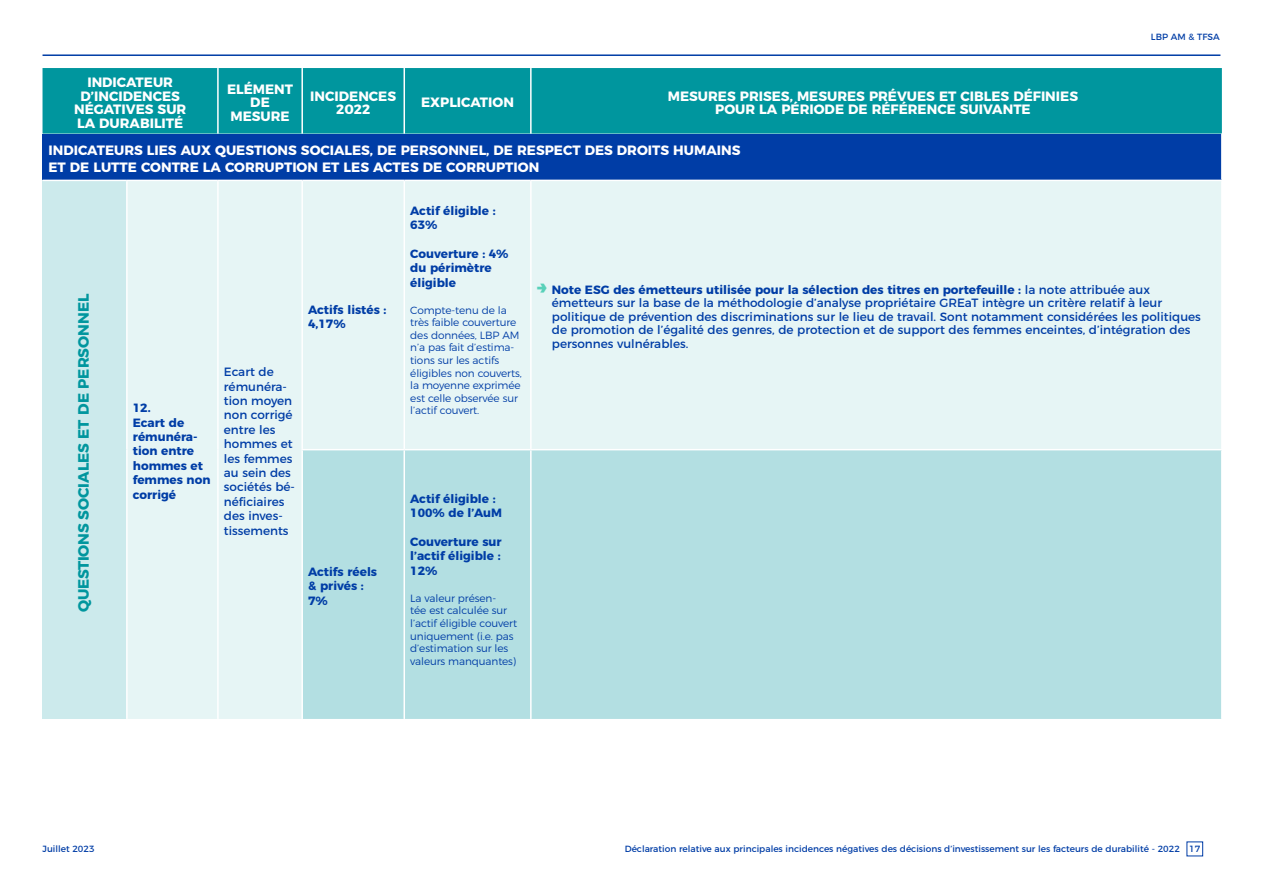
<style>
.page{position:relative;width:1263px;height:893px;background:#fff}
.page>*{position:absolute;margin:0;border:0;box-sizing:border-box;transform-origin:0 0}
.t1{font:700 15px "Montserrat";color:#00969e}
.t2{font:700 13.5px/13.5px "Montserrat";color:#fff;text-align:center}
.t3{font:12px/14.4px "Montserrat";color:#003da6}
.t4{font:700 12px/14.4px "Montserrat";color:#003da6}
.t5{font:300 10.5px/12.6px "Montserrat";letter-spacing:-.01em;color:#003da6}
.t6{font:9px "Montserrat";color:#003da6}
.s1{font-weight:100;font-size:18px;color:#58d1b9}
.s2{font-weight:700}
</style>
<div class="page">
<hr style="left:43px;top:54px;width:1177px;height:2px;background:#003da6">
<div style="left:43px;top:68px;width:1179px;height:66px;background:#00969e"></div>
<div style="left:43px;top:134px;width:1179px;height:46px;background:#003da6"></div>
<div style="left:43px;top:180px;width:84px;height:539px;background:#cceaec"></div>
<div style="left:128px;top:181px;width:1093px;height:538px;background:#e6f5f5"></div>
<div style="left:303px;top:450px;width:918px;height:269px;background:#b3dfe2"></div>
<hr style="left:217px;top:68px;width:2px;height:66px;background:#fff">
<hr style="left:301px;top:68px;width:2px;height:66px;background:#fff">
<hr style="left:403px;top:68px;width:2px;height:66px;background:#fff">
<hr style="left:530px;top:68px;width:2px;height:66px;background:#fff">
<hr style="left:217px;top:181px;width:2px;height:269px;background:#fff">
<hr style="left:217px;top:450px;width:2px;height:269px;background:#fff">
<hr style="left:126px;top:181px;width:2px;height:269px;background:#fff">
<hr style="left:126px;top:450px;width:2px;height:269px;background:#fff">
<hr style="left:301px;top:450px;width:2px;height:269px;background:#fff">
<hr style="left:403px;top:450px;width:2px;height:269px;background:#fff">
<hr style="left:530px;top:450px;width:2px;height:269px;background:#fff">
<hr style="left:1221px;top:134px;width:1px;height:46px;background:#fff">
<hr style="left:43px;top:180px;width:84px;height:1px;background:#fff">
<hr style="left:301px;top:181px;width:2px;height:268px;background:#fff">
<hr style="left:301px;top:449px;width:103px;height:1px;background:#fff">
<hr style="left:403px;top:181px;width:2px;height:268px;background:#fff">
<hr style="left:404px;top:449px;width:127px;height:1px;background:#fff">
<hr style="left:530px;top:181px;width:2px;height:268px;background:#fff">
<hr style="left:531px;top:449px;width:691px;height:1px;background:#fff">
<p class="t2" style="left:74px;top:74px;width:114px">INDICATEUR<br>D’INCIDENCES<br>NÉGATIVES SUR<br>LA DURABILITÉ</p>
<p class="t2" style="left:227px;top:81px;width:68px">ELÉMENT<br>DE<br>MESURE</p>
<p class="t2" style="left:310px;top:88px;width:87px">INCIDENCES<br>2022</p>
<p class="t2" style="left:421px;top:95px;width:94px">EXPLICATION</p>
<p class="t2" style="left:668px;top:88px;width:412px">MESURES PRISES, MESURES PRÉVUES ET CIBLES DÉFINIES<br>POUR LA PÉRIODE DE RÉFÉRENCE SUIVANTE</p>
<p class="t2" style="left:48px;top:141px;width:693px;line-height:16.2px;text-align:left">INDICATEURS LIES AUX QUESTIONS SOCIALES, DE PERSONNEL, DE RESPECT DES DROITS HUMAINS<br>ET DE LUTTE CONTRE LA CORRUPTION ET LES ACTES DE CORRUPTION</p>
<p class="t6" style="left:1151px;top:29px;width:70px">LBP AM &amp; TFSA</p>
<p class="t1" style="left:71px;top:612px;width:320px;rotate:-90deg">QUESTIONS SOCIALES ET DE PERSONNEL</p>
<p class="t4" style="left:308px;top:301px;width:80px">Actifs listés :<br>4,17%</p>
<p class="t4" style="left:133px;top:400px;width:79px">12.<br>Ecart de rémunéra&shy;tion entre hommes et femmes non corrigé</p>
<p class="t3" style="left:224px;top:364px;width:73px">Ecart de rémunéra&shy;tion moyen non corrigé entre les hommes et les femmes au sein des sociétés bé&shy;néficiaires des inves&shy;tissements</p>
<p class="t4" style="left:308px;top:563px;width:70px">Actifs réels &amp; privés :<br>7%</p>
<p class="t4" style="left:410px;top:202px;width:87px">Actif éligible :<br>63%</p>
<p class="t4" style="left:410px;top:245px;width:100px">Couverture : 4% du périmètre éligible</p>
<p class="t5" style="left:410px;top:303px;width:113px">Compte-tenu de la très faible couverture des données, LBP AM n’a pas fait d’estima&shy;tions sur les actifs éligibles non couverts, la moyenne exprimée est celle observée sur l’actif couvert.</p>
<p class="t3" style="left:552px;top:282px;width:650px;line-height:13.5px;text-indent:-15px"><span class="s1">ڱ</span> <span class="s2">Note ESG des émetteurs utilisée pour la sélection des titres en portefeuille :</span> la note attribuée aux émetteurs sur la base de la méthodologie d’analyse propriétaire GREaT intègre un critère relatif à leur politique de prévention des discriminations sur le lieu de travail. Sont notamment considérées les politiques de promotion de l’égalité des genres, de protection et de support des femmes enceintes, d’intégration des personnes vulnérables.</p>
<p class="t4" style="left:410px;top:490px;width:93px">Actif éligible :<br>100% de l’AuM</p>
<p class="t4" style="left:410px;top:534px;width:93px;text-align:justify">Couverture sur l’actif éligible :<br>12%</p>
<p class="t5" style="left:410px;top:591px;width:108px">La valeur présen-<br>tée est calculée sur l’actif éligible couvert uniquement (i.e. pas d’estimation sur les valeurs manquantes)</p>
<p class="t6" style="left:43px;top:841px;width:54px">Juillet 2023</p>
<p class="t6" style="left:625px;top:841px;width:577px">Déclaration relative aux principales incidences négatives des décisions d’investissement sur les facteurs de durabilité - 2022 17</p>
</div>
